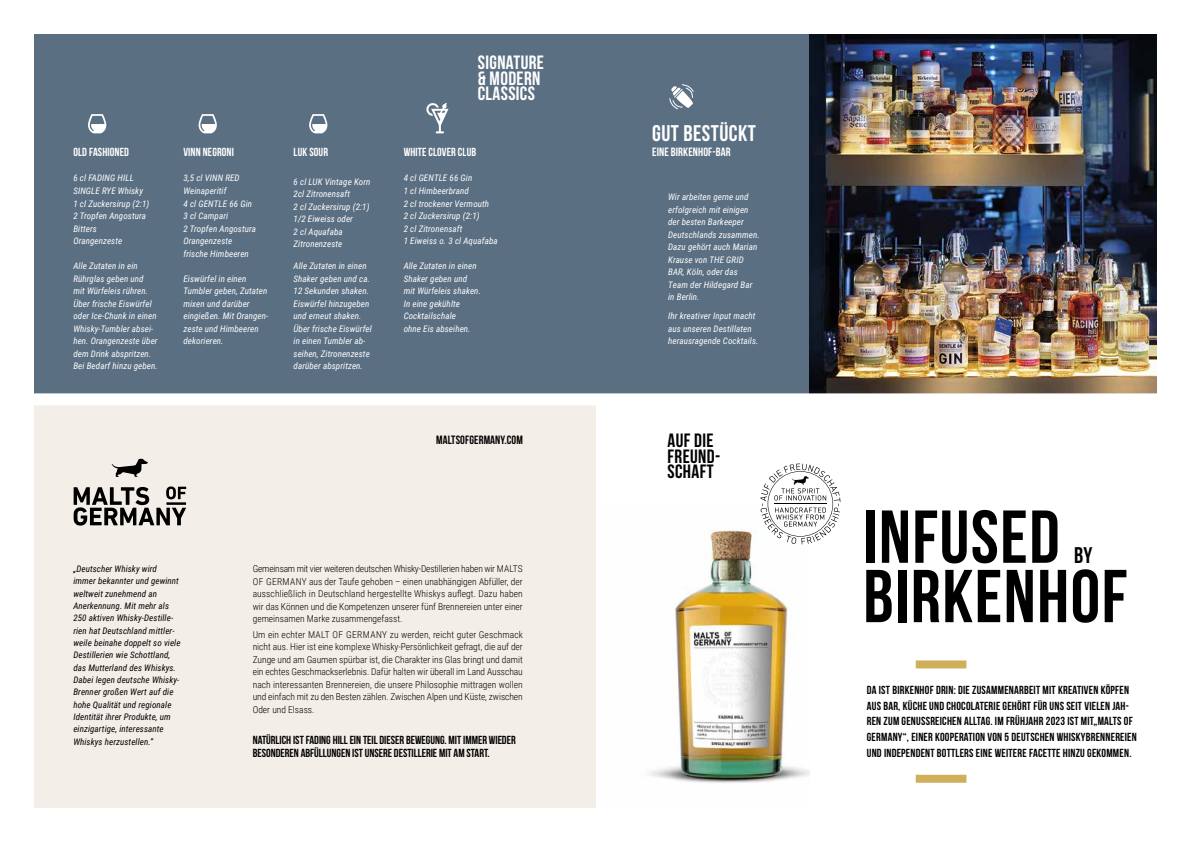
<style>
.page{position:relative;width:1191px;height:842px;background:#fff}
.page>*{position:absolute;margin:0;border:0;box-sizing:border-box;transform-origin:0 0}
.t1{font:74.7px "Bebas Neue";letter-spacing:.02em;color:#000}
.t2{font:22.6px "Bebas Neue";letter-spacing:.02em;color:#fff}
.t3{font:22.6px "Bebas Neue";color:#000}
.t4{font:19.2px/15.6px "Bebas Neue";letter-spacing:.02em;color:#fff}
.t5{font:19.2px/15.6px "Bebas Neue";letter-spacing:.02em;color:#000}
.t6{font:12px "Bebas Neue";letter-spacing:.01em;color:#000}
.t7{font:12px "Bebas Neue";letter-spacing:.01em;color:#fff}
.t8{font:11.7px/15.6px "Bebas Neue";letter-spacing:.02em;color:#000}
.t9{font:11.7px/12.5px "Bebas Neue";color:#000}
.t10{font:11.7px "Bebas Neue";letter-spacing:.01em;color:#fff}
.t11{font:300 9.5px/12.5px "Roboto Condensed";color:#000;text-align:justify}
.t12{font:italic 9px/12.5px "Roboto Condensed";letter-spacing:.01em;color:#fff}
.t13{font:italic 9px/12.3px "Roboto Condensed";letter-spacing:.01em;color:#000}
</style>
<div class="page">
<div style="left:34px;top:399px;width:561px;height:409px;background:#f3eee8"></div>
<div style="left:34px;top:34px;width:775px;height:365px;background:#5b6f82"></div>
<img style="left:809px;top:34px;width:348px;height:359px">
<div style="left:0;top:393px;width:1191px;height:12px;background:#fff"></div>
<div style="left:915px;top:660px;width:51px;height:8px;background:#d0af5b"></div>
<div style="left:915px;top:775px;width:51px;height:8px;background:#d0af5b"></div>
<svg style="left:669px;top:84px;width:25px;height:26px"></svg>
<svg style="left:426px;top:103px;width:22px;height:30px"></svg>
<svg style="left:88px;top:114px;width:18px;height:19px"></svg>
<svg style="left:199px;top:114px;width:18px;height:19px"></svg>
<svg style="left:309px;top:114px;width:18px;height:19px"></svg>
<svg style="left:112px;top:459px;width:36px;height:18px"></svg>
<svg style="left:74px;top:486px;width:112px;height:40px"></svg>
<img style="left:649px;top:529px;width:160px;height:254px">
<svg style="left:760px;top:464px;width:80px;height:80px"></svg>
<h3 class="t4" style="left:478px;top:54px;width:68px">SIGNATURE &amp; MODERN<br>CLASSICS</h3>
<h2 class="t2" style="left:652px;top:121px;width:105px">GUT BESTÜCKT</h2>
<p class="t10" style="left:73px;top:146px;width:57px">OLD FASHIONED</p>
<h3 class="t7" style="left:652px;top:146px;width:80px">EINE BIRKENHOF-BAR</h3>
<p class="t12" style="left:73px;top:172px;width:77px">6 cl FADING HILL<br>SINGLE RYE Whisky<br>1 cl Zuckersirup (2:1)<br>2 Tropfen Angostura<br>Bitters<br>Orangenzeste</p>
<p class="t12" style="left:73px;top:259px;width:86px">Alle Zutaten in ein<br>Rührglas geben und<br>mit Würfeleis rühren.<br>Über frische Eiswürfel oder Ice-Chunk in einen<br>Whisky-Tumbler absei&shy;hen. Orangenzeste über dem Drink abspritzen.<br>Bei Bedarf hinzu geben.</p>
<p class="t10" style="left:183px;top:146px;width:52px">VINN NEGRONI</p>
<p class="t12" style="left:183px;top:172px;width:74px">3,5 cl VINN RED<br>Weinaperitif<br>4 cl GENTLE 66 Gin<br>3 cl Campari<br>2 Tropfen Angostura<br>Orangenzeste frische Himbeeren</p>
<p class="t12" style="left:183px;top:272px;width:86px">Eiswürfel in einen<br>Tumbler geben, Zutaten mixen und darüber eingießen. Mit Orangen&shy;zeste und Himbeeren dekorieren.</p>
<p class="t10" style="left:293px;top:146px;width:36px">LUK SOUR</p>
<p class="t12" style="left:293px;top:175px;width:78px">6 cl LUK Vintage Korn<br>2cl Zitronensaft<br>2 cl Zuckersirup (2:1)<br>1/2 Eiweiss oder<br>2 cl Aquafaba<br>Zitronenzeste</p>
<p class="t12" style="left:293px;top:259px;width:80px">Alle Zutaten in einen<br>Shaker geben und ca.<br>12 Sekunden shaken.<br>Eiswürfel hinzugeben und erneut shaken.<br>Über frische Eiswürfel in einen Tumbler ab&shy;seihen, Zitronenzeste darüber abspritzen.</p>
<p class="t10" style="left:404px;top:146px;width:74px">WHITE CLOVER CLUB</p>
<p class="t12" style="left:404px;top:172px;width:96px">4 cl GENTLE 66 Gin<br>1 cl Himbeerbrand<br>2 cl trockener Vermouth<br>2 cl Zuckersirup (2:1)<br>2 cl Zitronensaft<br>1 Eiweiss o. 3 cl Aquafaba</p>
<p class="t12" style="left:404px;top:259px;width:79px">Alle Zutaten in einen<br>Shaker geben und<br>mit Würfeleis shaken.<br>In eine gekühlte<br>Cocktailschale<br>ohne Eis abseihen.</p>
<p class="t12" style="left:668px;top:190px;width:93px">Wir arbeiten gerne und erfolgreich mit einigen der besten Barkeeper<br>Deutschlands zusammen.<br>Dazu gehört auch Marian<br>Krause von THE GRID<br>BAR, Köln, oder das<br>Team der Hildegard Bar in Berlin.</p>
<p class="t12" style="left:668px;top:309px;width:92px">Ihr kreativer Input macht aus unseren Destillaten herausragende Cocktails.</p>
<p class="t13" style="left:73px;top:562px;width:109px">„Deutscher Whisky wird immer bekannter und gewinnt weltweit zunehmend an<br>Anerkennung. Mit mehr als<br>250 aktiven Whisky-Destille&shy;rien hat Deutschland mittler&shy;weile beinahe doppelt so viele<br>Destillerien wie Schottland, das Mutterland des Whiskys.<br>Dabei legen deutsche Whisky-<br>Brenner großen Wert auf die hohe Qualität und regionale<br>Identität ihrer Produkte, um einzigartige, interessante<br>Whiskys herzustellen.“</p>
<h3 class="t6" style="left:436px;top:433px;width:88px">MALTSOFGERMANY.COM</h3>
<p class="t11" style="left:253px;top:562px;width:272px">Gemeinsam mit vier weiteren deutschen Whisky-Destillerien haben wir MALTS OF GERMANY aus der Taufe gehoben – einen unabhängigen Abfüller, der ausschließlich in Deutschland hergestellte Whiskys auflegt. Dazu haben wir das Können und die Kompetenzen unserer fünf Brennereien unter einer gemeinsamen Marke zusammengefasst.</p>
<p class="t11" style="left:253px;top:628px;width:272px">Um ein echter MALT OF GERMANY zu werden, reicht guter Geschmack nicht aus. Hier ist eine komplexe Whisky-Persönlichkeit gefragt, die auf der Zunge und am Gaumen spürbar ist, die Charakter ins Glas bringt und damit ein echtes Geschmackserlebnis. Dafür halten wir überall im Land Ausschau nach interessanten Brennereien, die unsere Philosophie mittragen wollen und einfach mit zu den Besten zählen. Zwischen Alpen und Küste, zwischen Oder und Elsass.</p>
<p class="t9" style="left:253px;top:734px;width:264px">NATÜRLICH IST FADING HILL EIN TEIL DIESER BEWEGUNG. MIT IMMER WIEDER<br>BESONDEREN ABFÜLLUNGEN IST UNSERE DESTILLERIE MIT AM START.</p>
<h3 class="t5" style="left:667px;top:432px;width:54px">AUF DIE<br>FREUND-<br>SCHAFT</h3>
<h1 class="t1" style="left:863px;top:496px;width:198px">INFUSED</h1>
<h2 class="t3" style="left:1074px;top:543px;width:20px">BY</h2>
<h1 class="t1" style="left:863px;top:555px;width:266px">BIRKENHOF</h1>
<p class="t8" style="left:866px;top:682px;width:271px">DA IST BIRKENHOF DRIN: DIE ZUSAMMENARBEIT MIT KREATIVEN KÖPFEN AUS BAR, KÜCHE UND CHOCOLATERIE GEHÖRT FÜR UNS SEIT VIELEN JAH-REN ZUM GENUSSREICHEN ALLTAG. IM FRÜHJAHR 2023 IST MIT„MALTS OF GERMANY“, EINER KOOPERATION VON 5 DEUTSCHEN WHISKYBRENNEREIEN UND INDEPENDENT BOTTLERS EINE WEITERE FACETTE HINZU GEKOMMEN.</p>
</div>
